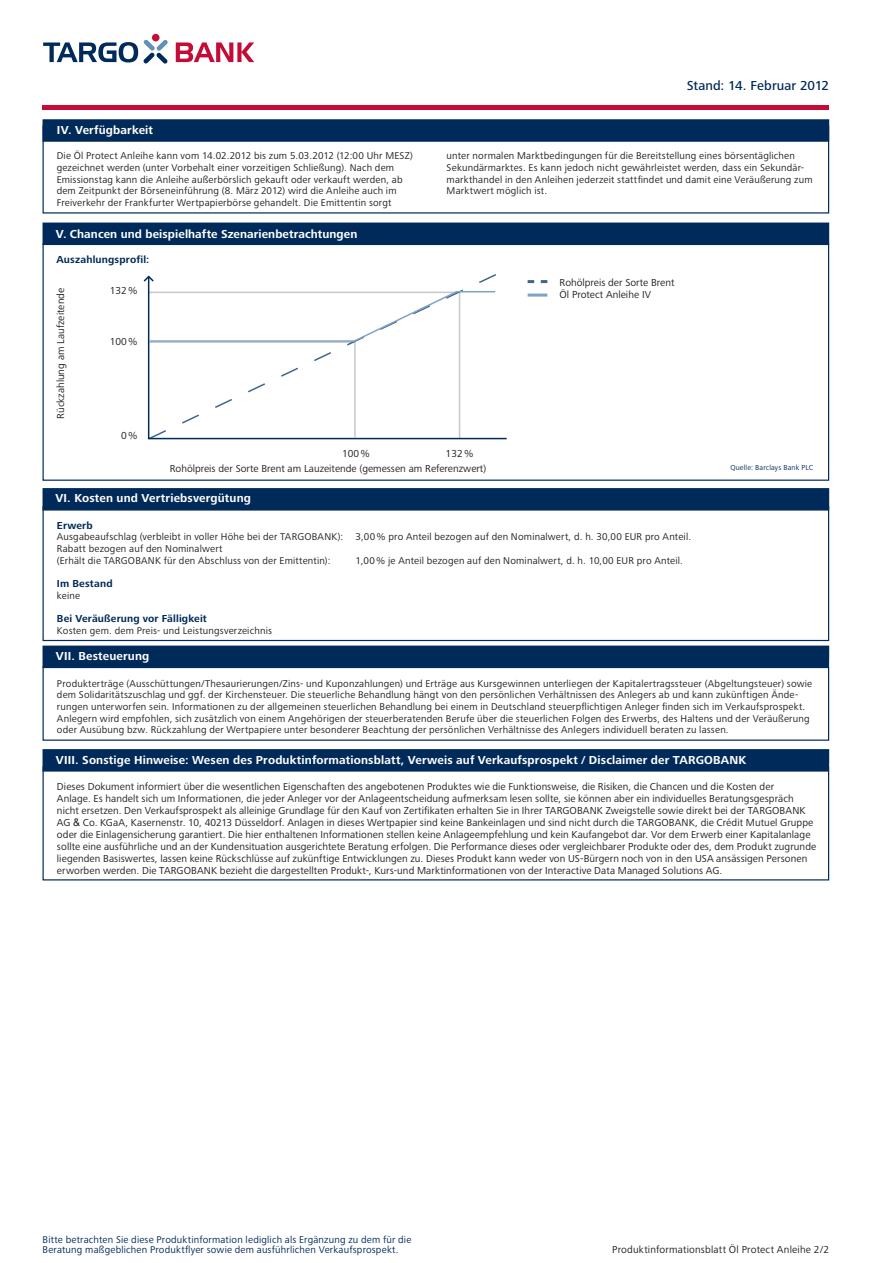
<style>
.page{position:relative;width:893px;height:1263px;background:#fff}
.page>*{position:absolute;margin:0;border:0;box-sizing:border-box;transform-origin:0 0}
.t1{font:500 13.5px "Frutiger Next Pro";letter-spacing:.005em;color:#002a59}
.t2{font:700 12px "Frutiger Next Pro";letter-spacing:.01em;color:#fff}
.t3{font:10.5px/12px "Frutiger Next Pro";letter-spacing:.005em;color:#231f20}
.t4{font:700 10.5px "Frutiger Next Pro";letter-spacing:.015em;color:#002a59}
.t5{font:10.2px/11.7px "Frutiger Next Pro";letter-spacing:.02em;color:#231f20}
.t6{font:10.2px/10.5px "Frutiger Next Pro";letter-spacing:.015em;color:#002a59}
.t7{font:7.5px "Frutiger Next Pro";letter-spacing:.02em;color:#002a59}
.s1{font-family:"Arial"}
</style>
<div class="page">
<div style="left:43px;top:646px;width:786px;height:20px;background:#002a59"></div>
<svg style="left:43px;top:488px;width:786px;height:23px;background:#052e5c"></svg>
<div style="left:43px;top:506px;width:786px;height:135px;border:1px solid #002a59"></div>
<div style="left:43px;top:666px;width:786px;height:75px;border:1px solid #002a59"></div>
<div style="left:43px;top:105px;width:786px;height:5px;background:#c40c37"></div>
<svg style="left:176px;top:42px;width:78px;height:20px"></svg>
<div style="left:152px;top:34px;width:8px;height:7px;background:#c40c37;border-radius:50%"></div>
<svg style="left:43px;top:40px;width:125px;height:24px"></svg>
<svg style="left:43px;top:119px;width:786px;height:23px;background:#052e5c"></svg>
<div style="left:43px;top:223px;width:786px;height:22px;background:#002a59"></div>
<svg style="left:43px;top:749px;width:786px;height:23px;background:#052e5c"></svg>
<div style="left:43px;top:767px;width:786px;height:113px;border:1px solid #002a59"></div>
<svg style="left:147px;top:275px;width:360px;height:165px"></svg>
<svg style="left:528px;top:280px;width:19px;height:3px"></svg>
<hr style="left:528px;top:294px;width:19px;height:3px;background:#7ea3c5">
<svg style="left:143px;top:275px;width:12px;height:8px"></svg>
<svg style="left:148px;top:290px;width:349px;height:149px"></svg>
<h1 class="t1" style="left:687px;top:78px;width:144px">Stand: 14. Februar 2012</h1>
<p class="t2" style="left:57px;top:123px;width:98px">IV. Verfügbarkeit</p>
<p class="t5" style="left:57px;top:150px;width:358px">Die Öl Protect Anleihe kann vom 14.02.2012 bis zum 5.03.2012 (12:00 Uhr MESZ) gezeichnet werden (unter Vorbehalt einer vorzeitigen Schließung). Nach dem Emissionstag kann die Anleihe außerbörslich gekauft oder verkauft werden, ab dem Zeitpunkt der Börseneinführung (8. März 2012) wird die Anleihe auch im Freiverkehr der Frankfurter Wertpapierbörse gehandelt. Die Emittentin sorgt</p>
<p class="t5" style="left:447px;top:150px;width:367px">unter normalen Marktbedingungen für die Bereitstellung eines börsentäglichen Sekundärmarktes. Es kann jedoch nicht gewährleistet werden, dass ein Sekundär&shy;markthandel in den Anleihen jederzeit stattfindet und damit eine Veräußerung zum Marktwert möglich ist.</p>
<p class="t2" style="left:56px;top:227px;width:303px">V. Chancen und beispielhafte Szenarienbetrachtungen</p>
<p class="t4" style="left:56px;top:254px;width:94px">Auszahlungsprofil:</p>
<p class="t3" style="left:55px;top:419px;width:132px;rotate:-90deg">Rückzahlung am Laufzeitende</p>
<p class="t3" style="left:110px;top:284px;width:29px">132%</p>
<p class="t3" style="left:560px;top:276px;width:116px;line-height:12.6px">Rohölpreis der Sorte Brent<br>Öl Protect Anleihe IV</p>
<p class="t3" style="left:110px;top:335px;width:29px">100%</p>
<p class="t3" style="left:121px;top:430px;width:18px">0%</p>
<p class="t3" style="left:342px;top:447px;width:29px">100%</p>
<p class="t3" style="left:446px;top:447px;width:29px">132%</p>
<p class="t3" style="left:170px;top:463px;width:318px">Rohölpreis der Sorte Brent am Lauzeitende (gemessen am Referenzwert)</p>
<p class="t2" style="left:55px;top:491px;width:197px">VI. Kosten und Vertriebsvergütung</p>
<p class="t4" style="left:57px;top:519px;width:37px">Erwerb</p>
<p class="t5" style="left:57px;top:531px;width:636px">Ausgabeaufschlag (verbleibt in voller Höhe bei der TARGOBANK): 3,00% pro Anteil bezogen auf den Nominalwert, d. h. 30,00 EUR pro Anteil.<br>Rabatt bezogen auf den Nominalwert<br>(Erhält die TARGOBANK für den Abschluss von der Emittentin):</p>
<p class="t5" style="left:355px;top:554px;width:329px">1,00% je Anteil bezogen auf den Nominalwert, d. h. 10,00 EUR pro Anteil.</p>
<p class="t4" style="left:57px;top:578px;width:57px">Im Bestand</p>
<p class="t5" style="left:57px;top:589px;width:25px">keine</p>
<p class="t4" style="left:57px;top:613px;width:151px">Bei Veräußerung vor Fälligkeit</p>
<p class="t5" style="left:57px;top:625px;width:217px">Kosten gem. dem Preis- und Leistungsverzeichnis</p>
<p class="t7" style="left:730px;top:463px;width:84px">Quelle: Barclays Bank PLC</p>
<p class="t2" style="left:56px;top:649px;width:95px">VII. Besteuerung</p>
<p class="t5" style="left:57px;top:677px;width:757px">Produkterträge (Ausschüttungen/Thesaurierungen/Zins- und Kuponzahlungen) und Erträge aus Kursgewinnen unterliegen der Kapitalertragssteuer (Abgeltungsteuer) sowie dem Solidaritätszuschlag und ggf. der Kirchensteuer. Die steuerliche Behandlung hängt von den persönlichen Verhältnissen des Anlegers ab und kann zukünftigen Ände&shy;rungen unterworfen sein. Informationen zu der allgemeinen steuerlichen Behandlung bei einem in Deutschland steuerpflichtigen Anleger finden sich im Verkaufsprospekt.<br>Anlegern wird empfohlen, sich zusätzlich von einem Angehörigen der steuerberatenden Berufe über die steuerlichen Folgen des Erwerbs, des Haltens und der Veräußerung oder Ausübung bzw. Rückzahlung der Wertpapiere unter besonderer Beachtung der persönlichen Verhältnisse des Anlegers individuell beraten zu lassen.</p>
<p class="t2" style="left:56px;top:753px;width:692px">VIII. Sonstige Hinweise: Wesen des Produktinformationsblatt, Verweis auf Verkaufsprospekt / Disclaimer der TARGOBANK</p>
<p class="t3" style="left:57px;top:781px;width:761px">Dieses Dokument informiert über die wesentlichen Eigenschaften des angebotenen Produktes wie die Funktionsweise, die Risiken, die Chancen und die Kosten der<br>Anlage. Es handelt sich um Informationen, die jeder Anleger vor der Anlageentscheidung aufmerksam lesen sollte, sie können aber ein individuelles Beratungsgespräch nicht ersetzen. Den Verkaufsprospekt als alleinige Grundlage für den Kauf von Zertifikaten erhalten Sie in Ihrer TARGOBANK Zweigstelle sowie direkt bei der TARGOBANK AG <span class="s1">&amp;</span> Co. KGaA, Kasernenstr. 10, 40213 Düsseldorf. Anlagen in dieses Wertpapier sind keine Bankeinlagen und sind nicht durch die TARGOBANK, die Crédit Mutuel Gruppe oder die Einlagensicherung garantiert. Die hier enthaltenen Informationen stellen keine Anlageempfehlung und kein Kaufangebot dar. Vor dem Erwerb einer Kapitalanlage sollte eine ausführliche und an der Kundensituation ausgerichtete Beratung erfolgen. Die Performance dieses oder vergleichbarer Produkte oder des, dem Produkt zugrunde liegenden Basiswertes, lassen keine Rückschlüsse auf zukünftige Entwicklungen zu. Dieses Produkt kann weder von US-Bürgern noch von in den USA ansässigen Personen erworben werden. Die TARGOBANK bezieht die dargestellten Produkt-, Kurs-und Marktinformationen von der Interactive Data Managed Solutions AG.</p>
<p class="t6" style="left:43px;top:1234px;width:370px">Bitte betrachten Sie diese Produktinformation lediglich als Ergänzung zu dem für die<br>Beratung maßgeblichen Produktflyer sowie dem ausführlichen Verkaufsprospekt.</p>
<p class="t3" style="left:612px;top:1244px;width:219px">Produktinformationsblatt Öl Protect Anleihe 2/2</p>
</div>
